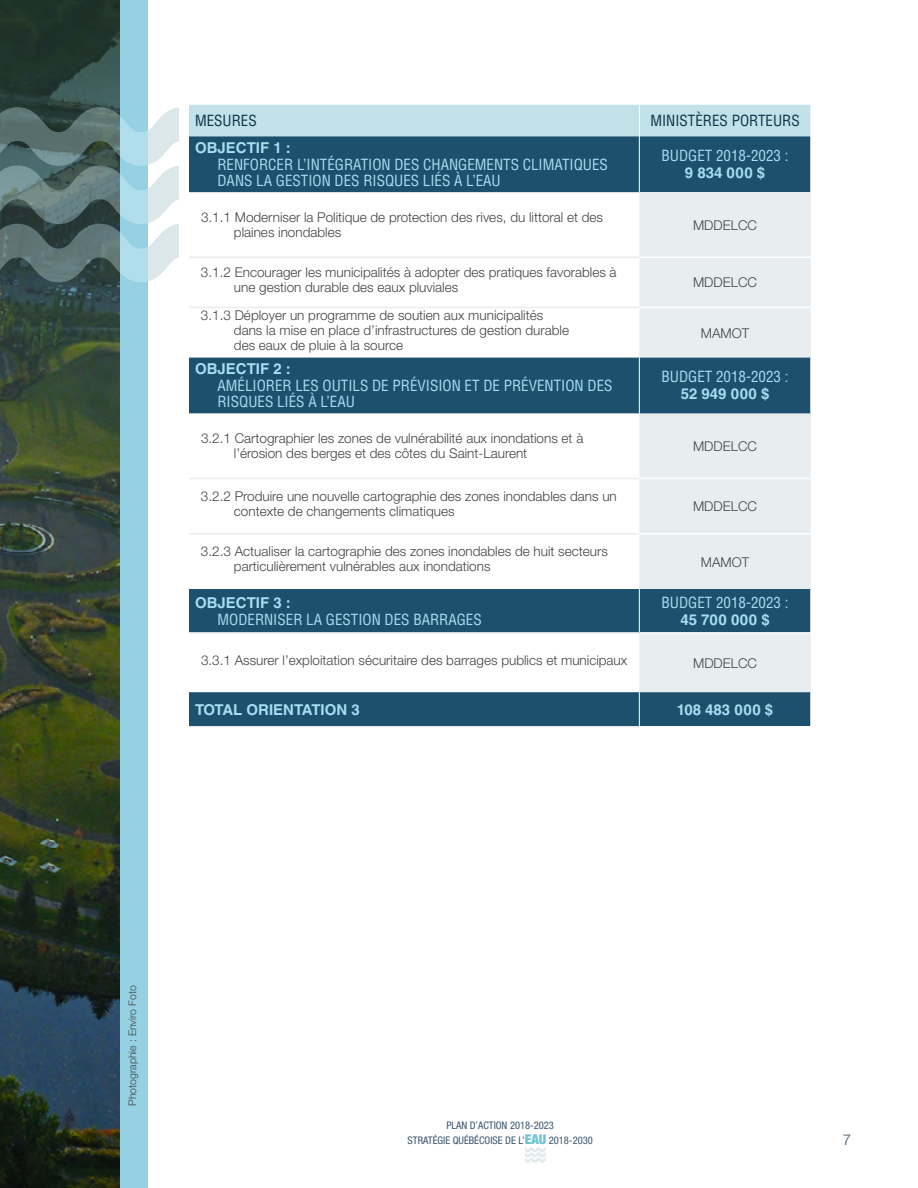
<style>
.page{position:relative;width:918px;height:1188px;background:#fff}
.page>*{position:absolute;margin:0;border:0;box-sizing:border-box;transform-origin:0 0}
.TITRE{font:condensed 15px/16.5px "Helvetica LT Std";color:#a8def2}
.TITRE-2{font:700 15px "Helvetica LT Std";color:#a8def2}
.TITRE-3{font:condensed 15px "Helvetica LT Std";color:#103249}
.t1{font:300 15px "Helvetica Neue";color:#39546b}
.Ministères{font:300 13.5px/15px "Helvetica Neue LT Std";color:#414643}
.t2{font:condensed 10.5px/14.9px "Helvetica Neue";color:#39546b;text-align:center}
.t3{font:300 10.5px "Helvetica Neue";color:#414643}
.s1{font-weight:700;font-stretch:normal}
.s2{font-weight:900;font-size:13.5px;color:#6fc3d8}
</style>
<div class="page">
<svg style="left:525px;top:1147px;width:21px;height:16px"></svg>
<svg style="left:0;top:0;width:147px;height:1188px;background:#415850"></svg>
<svg style="left:189px;top:105px;width:621px;height:87px;background:#578499"></svg>
<div style="left:639px;top:192px;width:172px;height:500px;background:#e8edf0"></div>
<div style="left:189px;top:358px;width:621px;height:55px;background:#1c506d"></div>
<div style="left:189px;top:589px;width:621px;height:43px;background:#1c506d"></div>
<div style="left:189px;top:692px;width:621px;height:34px;background:#1c506d"></div>
<hr style="left:639px;top:136px;width:1px;height:56px;background:#fff">
<hr style="left:639px;top:358px;width:1px;height:55px;background:#fff">
<hr style="left:810px;top:358px;width:1px;height:55px;background:#fff">
<hr style="left:639px;top:589px;width:1px;height:43px;background:#fff">
<hr style="left:810px;top:589px;width:1px;height:43px;background:#fff">
<hr style="left:639px;top:692px;width:1px;height:34px;background:#fff">
<hr style="left:639px;top:105px;width:1px;height:31px;background:#fff">
<hr style="left:189px;top:632px;width:450px;height:2px;background:#e8edf0">
<hr style="left:189px;top:726px;width:450px;height:2px;background:#e8edf0">
<hr style="left:189px;top:257px;width:450px;height:1px;background:#e8edf0">
<hr style="left:189px;top:307px;width:450px;height:1px;background:#e8edf0">
<hr style="left:189px;top:478px;width:450px;height:1px;background:#e8edf0">
<hr style="left:189px;top:533px;width:450px;height:2px;background:#e8edf0">
<hr style="left:639px;top:257px;width:172px;height:1px;background:#fff">
<hr style="left:639px;top:307px;width:172px;height:1px;background:#fff">
<hr style="left:639px;top:478px;width:172px;height:1px;background:#fff">
<hr style="left:639px;top:533px;width:172px;height:2px;background:#fff">
<hr style="left:639px;top:632px;width:172px;height:2px;background:#fff">
<svg style="left:0;top:107px;width:178px;height:175px;background:#779092"></svg>
<p class="TITRE-3" style="left:195px;top:111px;width:63px">MESURES</p>
<p class="TITRE-3" style="left:650px;top:111px;width:151px">MINISTÈRES PORTEURS</p>
<p class="TITRE" style="left:218px;top:139px;width:392px;text-indent:-22px"><span class="s1">OBJECTIF 1 :<br></span>RENFORCER L’INTÉGRATION DES CHANGEMENTS CLIMATIQUES<br>DANS LA GESTION DES RISQUES LIÉS À L’EAU</p>
<p class="TITRE" style="left:662px;top:147px;width:129px">BUDGET 2018-2023 :</p>
<p class="TITRE-2" style="left:685px;top:164px;width:82px">9 834 000 $</p>
<p class="Ministères" style="left:234px;top:209px;width:371px;text-indent:-33px">3.1.1 Moderniser la Politique de protection des rives, du littoral et des plaines inondables</p>
<p class="Ministères" style="left:693px;top:217px;width:66px">MDDELCC</p>
<p class="Ministères" style="left:234px;top:264px;width:384px;text-indent:-33px">3.1.2 Encourager les municipalités à adopter des pratiques favorables à une gestion durable des eaux pluviales</p>
<p class="Ministères" style="left:693px;top:275px;width:66px">MDDELCC</p>
<p class="Ministères" style="left:234px;top:307px;width:337px;text-indent:-33px">3.1.3 Déployer un programme de soutien aux municipalités dans la mise en place d’infrastructures de gestion durable des eaux de pluie à la source</p>
<p class="Ministères" style="left:701px;top:325px;width:50px">MAMOT</p>
<p class="TITRE" style="left:218px;top:361px;width:397px;text-indent:-22px"><span class="s1">OBJECTIF 2 :<br></span>AMÉLIORER LES OUTILS DE PRÉVISION ET DE PRÉVENTION DES<br>RISQUES LIÉS À L’EAU</p>
<p class="TITRE" style="left:662px;top:369px;width:129px">BUDGET 2018-2023 :</p>
<p class="TITRE-2" style="left:681px;top:385px;width:90px">52 949 000 $</p>
<p class="Ministères" style="left:234px;top:431px;width:351px;text-indent:-33px">3.2.1 Cartographier les zones de vulnérabilité aux inondations et à l’érosion des berges et des côtes du Saint-Laurent</p>
<p class="Ministères" style="left:693px;top:438px;width:66px">MDDELCC</p>
<p class="Ministères" style="left:234px;top:488px;width:384px;text-indent:-33px">3.2.2 Produire une nouvelle cartographie des zones inondables dans un contexte de changements climatiques</p>
<p class="Ministères" style="left:693px;top:498px;width:66px">MDDELCC</p>
<p class="Ministères" style="left:234px;top:543px;width:375px;text-indent:-33px">3.2.3 Actualiser la cartographie des zones inondables de huit secteurs particulièrement vulnérables aux inondations</p>
<p class="Ministères" style="left:701px;top:554px;width:50px">MAMOT</p>
<p class="TITRE" style="left:218px;top:594px;width:266px;text-indent:-22px"><span class="s1">OBJECTIF 3 :<br></span>MODERNISER LA GESTION DES BARRAGES</p>
<p class="TITRE" style="left:662px;top:594px;width:129px">BUDGET 2018-2023 :</p>
<p class="TITRE-2" style="left:680px;top:610px;width:91px">45 700 000 $</p>
<p class="Ministères" style="left:201px;top:652px;width:428px">3.3.1 Assurer l’exploitation sécuritaire des barrages publics et municipaux</p>
<p class="Ministères" style="left:693px;top:655px;width:66px">MDDELCC</p>
<p class="TITRE-2" style="left:195px;top:700px;width:166px">TOTAL ORIENTATION 3</p>
<p class="TITRE-2" style="left:677px;top:700px;width:98px">108 483 000 $</p>
<p class="t3" style="left:126px;top:1106px;width:122px;rotate:-90deg">Photographie : Enviro Foto</p>
<p class="t2" style="left:408px;top:1118px;width:187px">PLAN D’ACTION 2018-2023<br>STRATÉGIE QUÉBÉCOISE DE L’<span class="s2">EAU</span> 2018-2030</p>
<p class="t1" style="left:843px;top:1130px;width:10px">7</p>
</div>
